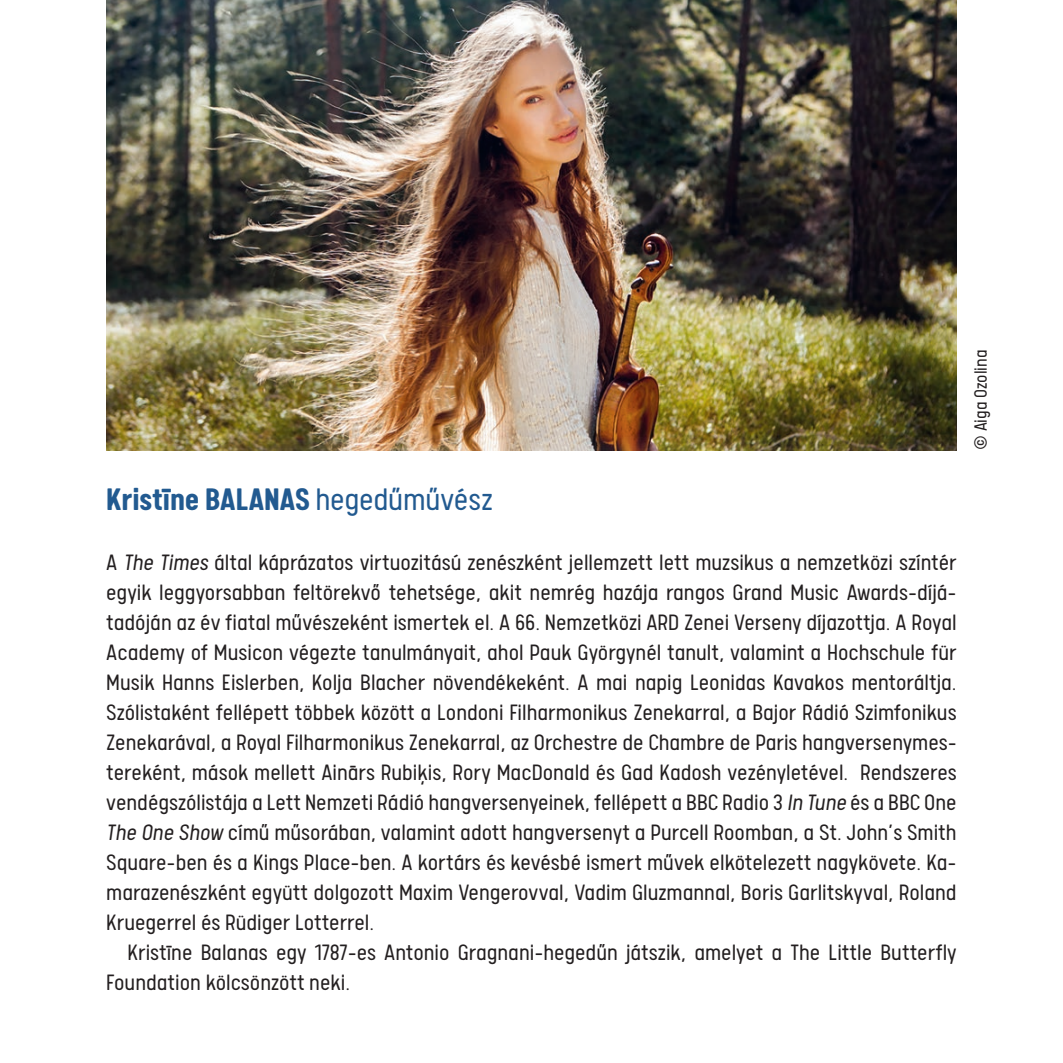
<style>
.page{position:relative;width:1063px;height:1063px;background:#fff}
.page>*{position:absolute;margin:0;border:0;box-sizing:border-box;transform-origin:0 0}
.t1{font:700 35px "Calps";color:#225a90}
.t2{font:300 25px/30px "Calps Concerto";color:#231f20;text-align:justify}
.t3{font:300 20px "Calps Concerto";color:#231f20}
.s1{font-family:"Calps Concerto";font-weight:300}
.s2{font-family:"Calps";font-style:italic}
</style>
<div class="page">
<img style="left:106px;top:0;width:851px;height:450px">
<h1 class="t1" style="left:106px;top:478px;width:388px">Kristīne BALANAS <span class="s1">hegedűművész</span></h1>
<p class="t2" style="left:106px;top:546px;width:852px">A <span class="s2">The Times</span> által káprázatos virtuozitású zenészként jellemzett lett muzsikus a nemzetközi színtér egyik leggyorsabban feltörekvő tehetsége, akit nemrég hazája rangos Grand Music Awards-díjá&shy;tadóján az év fiatal művészeként ismertek el. A 66. Nemzetközi ARD Zenei Verseny díjazottja. A Royal Academy of Musicon végezte tanulmányait, ahol Pauk Györgynél tanult, valamint a Hochschule für Musik Hanns Eislerben, Kolja Blacher növendékeként. A mai napig Leonidas Kavakos mentoráltja.<br>Szólistaként fellépett többek között a Londoni Filharmonikus Zenekarral, a Bajor Rádió Szimfonikus Zenekarával, a Royal Filharmonikus Zenekarral, az Orchestre de Chambre de Paris hangversenymes&shy;tereként, mások mellett Ainārs Rubiķis, Rory MacDonald és Gad Kadosh vezényletével. Rendszeres vendégszólistája a Lett Nemzeti Rádió hangversenyeinek, fellépett a BBC Radio 3 <span class="s2">In Tune</span> és a BBC One <span class="s2">The One Show</span> című műsorában, valamint adott hangversenyt a Purcell Roomban, a St. John’s Smith Square-ben és a Kings Place-ben. A kortárs és kevésbé ismert művek elkötelezett nagykövete. Ka&shy;marazenészként együtt dolgozott Maxim Vengerovval, Vadim Gluzmannal, Boris Garlitskyval, Roland Kruegerrel és Rüdiger Lotterrel.</p>
<p class="t2" style="left:106px;top:936px;width:852px;text-indent:21px">Kristīne Balanas egy 1787-es Antonio Gragnani-hegedűn játszik, amelyet a The Little Butterfly<br>Foundation kölcsönzött neki.</p>
<p class="t3" style="left:969px;top:450px;width:102px;rotate:-90deg">© Aiga Ozolina</p>
</div>
